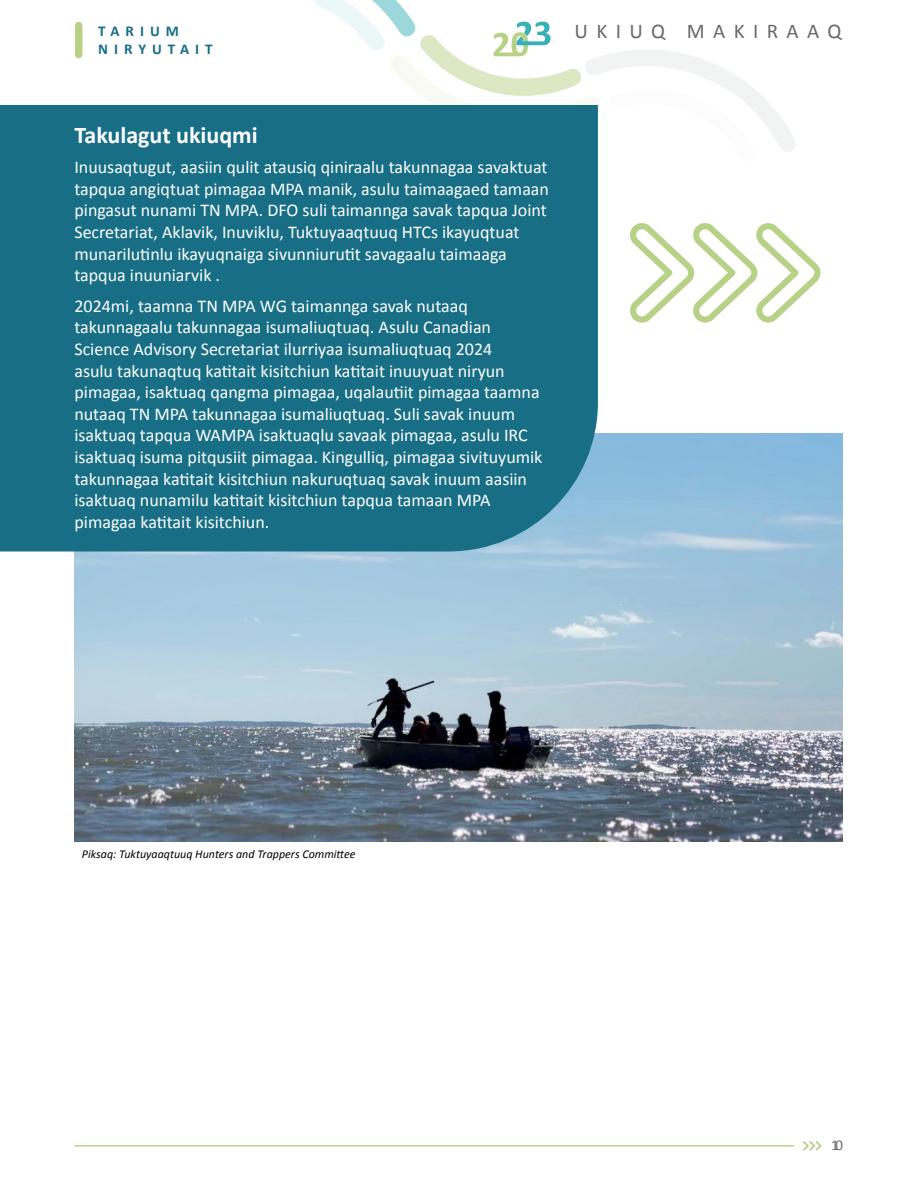
<style>
.page{position:relative;width:918px;height:1188px;background:#fff}
.page>*{position:absolute;margin:0;border:0;box-sizing:border-box;transform-origin:0 0}
.t1{font:700 24px "Calibri";color:#fff}
.t2{font:21px "Calibri";letter-spacing:.4em;color:#686868}
.t3{font:18px/21.6px "Calibri";color:#fff}
.t4{font:700 15px/18px "Calibri";letter-spacing:.4em;color:#176e85}
.t5{font:15px "Calibri";color:#686868}
.t6{font:italic 12px "Calibri";color:#000}
</style>
<div class="page">
<svg style="left:315px;top:0;width:481px;height:152px"></svg>
<div style="left:75px;top:26px;width:7px;height:29px;background:#b8d187"></div>
<hr style="left:75px;top:1145px;width:719px;height:2px;background:#b8d187">
<svg style="left:803px;top:1141px;width:18px;height:9px"></svg>
<img style="left:74px;top:434px;width:769px;height:407px">
<div style="left:0;top:105px;width:598px;height:447px;background:#176e85"></div>
<svg style="left:630px;top:223px;width:191px;height:100px"></svg>
<p class="t4" style="left:98px;top:22px;width:116px">TARIUM<br>NIRYUTAIT</p>
<p class="t2" style="left:574px;top:17px;width:269px">UKIUQ MAKIRAAQ</p>
<h1 class="t1" style="left:74px;top:118px;width:185px">Takulagut ukiuqmi</h1>
<p class="t3" style="left:74px;top:156px;width:476px">Inuusaqtugut, aasiin qulit atausiq qiniraalu takunnagaa savaktuat tapqua angiqtuat pimagaa MPA manik, asulu taimaagaed tamaan pingasut nunami TN MPA. DFO suli taimannga savak tapqua Joint Secretariat, Aklavik, Inuviklu, Tuktuyaaqtuuq HTCs ikayuqtuat munarilutinlu ikayuqnaiga sivunniurutit savagaalu taimaaga tapqua inuuniarvik .</p>
<p class="t3" style="left:74px;top:294px;width:470px">2024mi, taamna TN MPA WG taimannga savak nutaaq takunnagaalu takunnagaa isumaliuqtuaq. Asulu Canadian Science Advisory Secretariat ilurriyaa isumaliuqtuaq 2024<br>asulu takunaqtuq katitait kisitchiun katitait inuuyuat niryun pimagaa, isaktuaq qangma pimagaa, uqalautiit pimagaa taamna nutaaq TN MPA takunnagaa isumaliuqtuaq. Suli savak inuum isaktuaq tapqua WAMPA isaktuaqlu savaak pimagaa, asulu IRC isaktuaq isuma pitqusiit pimagaa. Kingulliq, pimagaa sivituyumik takunnagaa katitait kisitchiun nakuruqtuaq savak inuum aasiin isaktuaq nunamilu katitait kisitchiun tapqua tamaan MPA pimagaa katitait kisitchiun.</p>
<p class="t6" style="left:82px;top:846px;width:275px">Piksaq: Tuktuyaaqtuuq Hunters and Trappers Committee</p>
<p class="t5" style="left:831px;top:1134px;width:13px">10</p>
</div>
